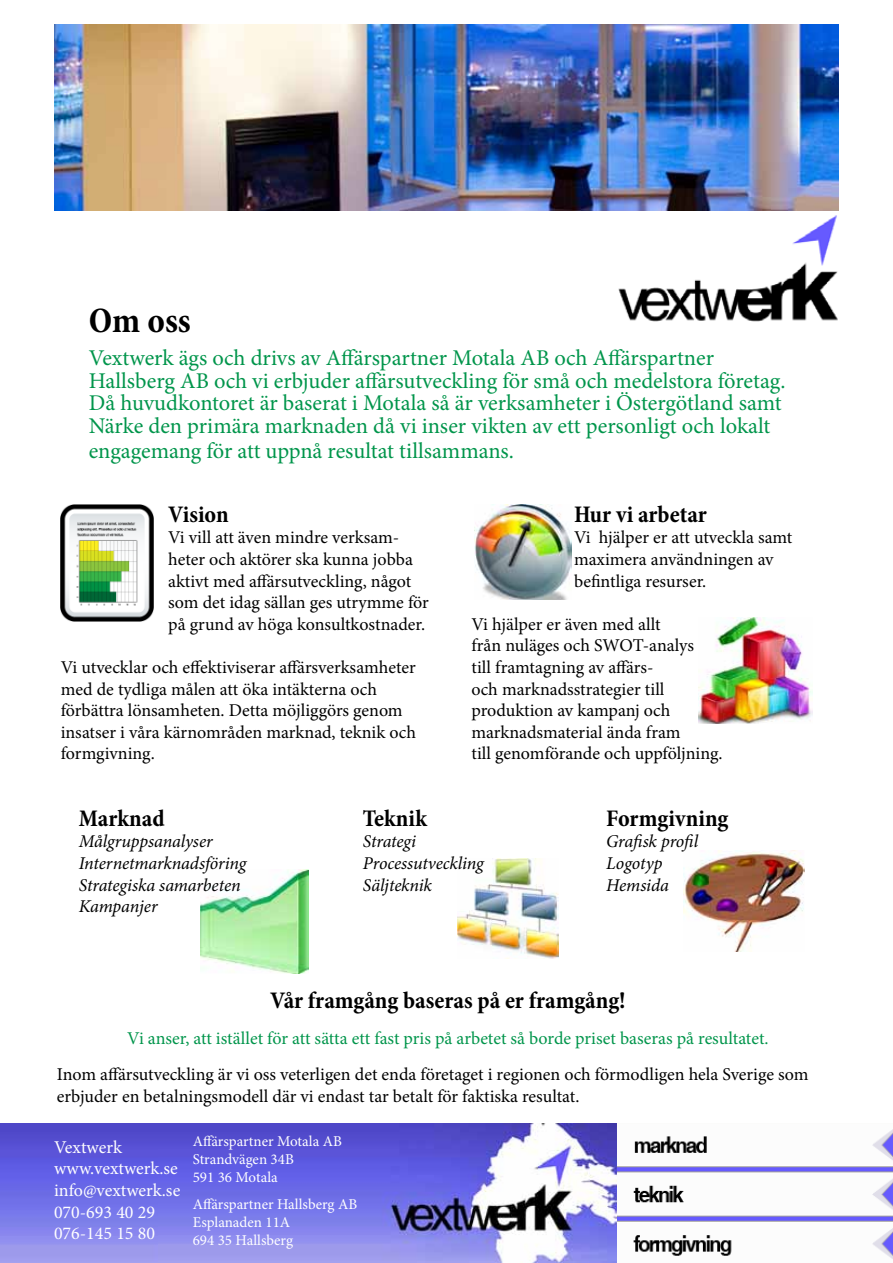
<style>
.page{position:relative;width:893px;height:1263px;background:#fff}
.page>*{position:absolute;margin:0;border:0;box-sizing:border-box;transform-origin:0 0}
.t1{font:700 condensed 36px "Minion Pro";color:#000}
.t2{font:700 condensed 24px "Minion Pro";color:#000}
.t3{font:22.5px/22.5px "Minion Pro";letter-spacing:-.005em;color:#00954b}
.t4{font:18px/21.6px "Minion Pro";color:#000}
.t5{font:italic 18px/21.6px "Minion Pro";letter-spacing:-.01em;color:#000}
.t6{font:18px/21.6px "Minion Pro";color:#fff}
.t7{font:18px "Minion Pro";color:#00954b}
.t8{font:700 condensed 18px "Minion Pro";letter-spacing:-.005em;color:#fff}
.t9{font:15px/18px "Minion Pro";color:#fff}
</style>
<div class="page">
<img style="left:61px;top:504px;width:93px;height:117px">
<img style="left:474px;top:504px;width:97px;height:95px">
<img style="left:699px;top:617px;width:114px;height:106px">
<img style="left:458px;top:858px;width:100px;height:101px">
<img style="left:618px;top:215px;width:220px;height:107px">
<img style="left:54px;top:24px;width:785px;height:186px">
<img style="left:683px;top:851px;width:121px;height:101px">
<img style="left:0;top:1123px;width:893px;height:140px">
<img style="left:201px;top:869px;width:107px;height:104px">
<h1 class="t1" style="left:89px;top:296px;width:104px">Om oss</h1>
<p class="t3" style="left:89px;top:347px;width:698px">Vextwerk ägs och drivs av Affärspartner Motala AB och Affärspartner Hallsberg AB och vi erbjuder affärsutveckling för små och medelstora företag.<br>Då huvudkontoret är baserat i Motala så är verksamheter i Östergötland samt Närke den primära marknaden då vi inser vikten av ett personligt och lokalt</p>
<p class="t3" style="left:89px;top:439px;width:427px">engagemang för att uppnå resultat tillsammans.</p>
<h2 class="t2" style="left:168px;top:497px;width:62px">Vision</h2>
<p class="t4" style="left:168px;top:527px;width:262px">Vi vill att även mindre verksam&shy;heter och aktörer ska kunna jobba aktivt med affärsutveckling, något som det idag sällan ges utrymme för på grund av höga konsultkostnader.</p>
<p class="t4" style="left:61px;top:656px;width:357px">Vi utvecklar och effektiviserar affärsverksamheter med de tydliga målen att öka intäkterna och förbättra lönsamheten. Detta möjliggörs genom insatser i våra kärnområden marknad, teknik och formgivning.</p>
<h2 class="t2" style="left:574px;top:497px;width:134px">Hur vi arbetar</h2>
<p class="t4" style="left:574px;top:527px;width:220px">Vi hjälper er att utveckla samt maximera användningen av befintliga resurser.</p>
<p class="t4" style="left:471px;top:613px;width:253px">Vi hjälper er även med allt<br>från nuläges och SWOT-analys<br>till framtagning av affärs-<br>och marknadsstrategier till produktion av kampanj och marknadsmaterial ända fram<br>till genomförande och uppföljning.</p>
<h2 class="t2" style="left:79px;top:802px;width:87px">Marknad</h2>
<p class="t5" style="left:79px;top:831px;width:169px">Målgruppsanalyser<br>Internetmarknadsföring<br>Strategiska samarbeten<br>Kampanjer</p>
<h2 class="t2" style="left:363px;top:802px;width:66px">Teknik</h2>
<p class="t5" style="left:363px;top:831px;width:122px">Strategi<br>Processutveckling<br>Säljteknik</p>
<h2 class="t2" style="left:606px;top:802px;width:124px">Formgivning</h2>
<p class="t5" style="left:606px;top:831px;width:93px">Grafisk profil<br>Logotyp<br>Hemsida</p>
<h2 class="t2" style="left:270px;top:984px;width:357px">Vår framgång baseras på er framgång!</h2>
<p class="t7" style="left:127px;top:1026px;width:643px">Vi anser, att istället för att sätta ett fast pris på arbetet så borde priset baseras på resultatet.</p>
<p class="t4" style="left:57px;top:1064px;width:753px">Inom affärsutveckling är vi oss veterligen det enda företaget i regionen och förmodligen hela Sverige som erbjuder en betalningsmodell där vi endast tar betalt för faktiska resultat.</p>
<p class="t6" style="left:54px;top:1136px;width:128px">Vextwerk www.vextwerk.se info@vextwerk.se<br>070-693 40 29<br>076-145 15 80</p>
<p class="t9" style="left:193px;top:1132px;width:151px">Affärspartner Motala AB<br>Strandvägen 34B<br>591 36 Motala</p>
<p class="t6" style="left:57px;top:1141px;width:123px">Strandvägen 34B<br>591 36 Motala</p>
<p class="t8" style="left:201px;top:1135px;width:67px">Vextwerk</p>
<p class="t6" style="left:201px;top:1201px;width:102px">070-693 40 29</p>
<p class="t9" style="left:193px;top:1195px;width:166px">Affärspartner Hallsberg AB<br>Esplanaden 11A<br>694 35 Hallsberg</p>
</div>
